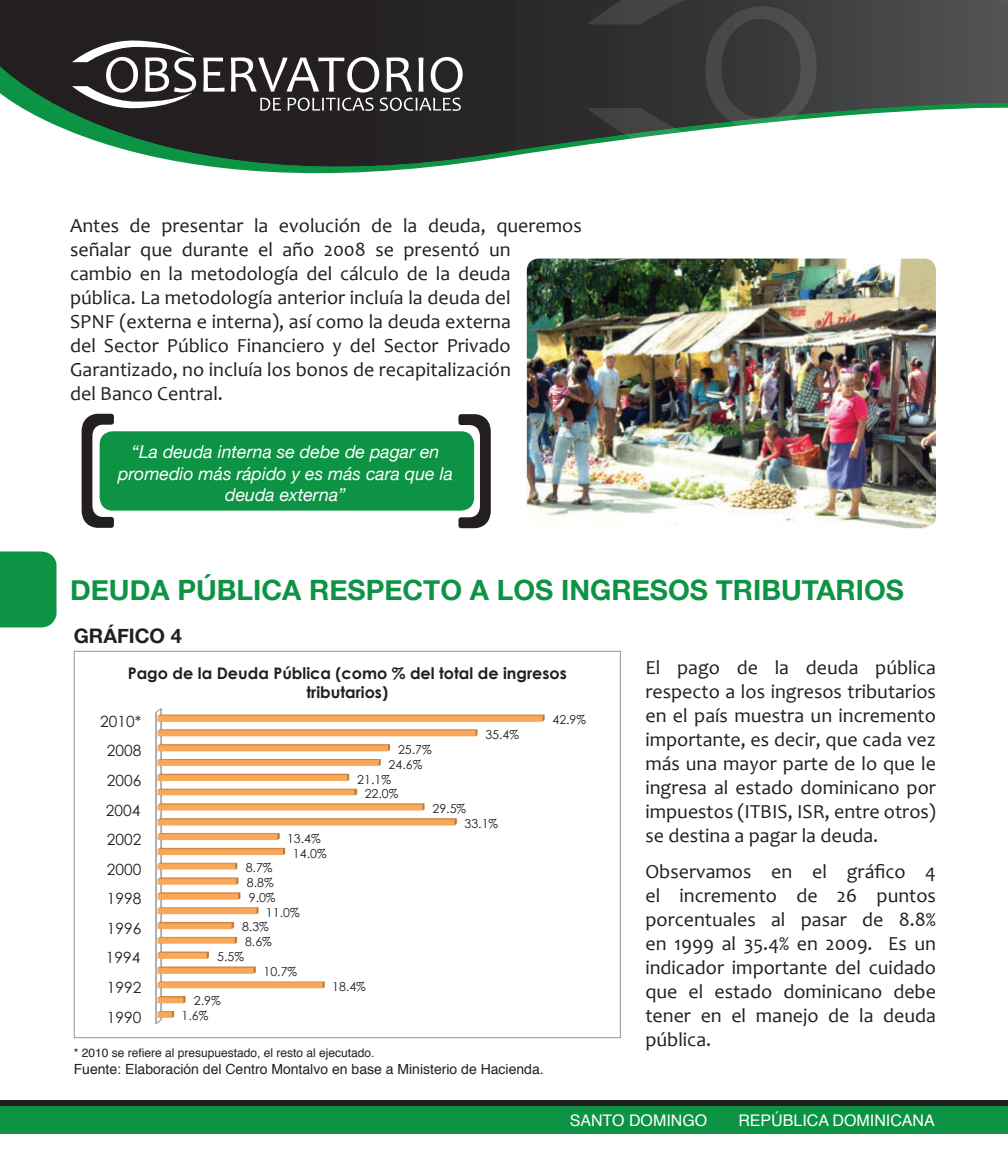
<style>
.page{position:relative;width:1008px;height:1152px;background:#fff}
.page>*{position:absolute;margin:0;border:0;box-sizing:border-box;transform-origin:0 0}
.t1{font:700 28px "Helvetica Neue";color:#0d9344}
.t2{font:20px/24px "Candara";color:#231f20;text-align:justify}
.t3{font:700 20px "Helvetica Neue";color:#231f20}
.t4{font:italic 17.8px/21.4px "Helvetica Neue";color:#fff;text-align:center}
.t5{font:700 16px/19.2px "Century Gothic";color:#231f20;text-align:center}
.t6{font:16px "Helvetica";color:#fff}
.t7{font:15.4px "Century Gothic";color:#231f20}
.t8{font:14px "Helvetica";color:#231f20}
.t9{font:12.4px "Century Gothic";color:#231f20}
.t10{font:12px "Helvetica";color:#231f20}
</style>
<div class="page">
<div style="left:0;top:1100px;width:1008px;height:10px;background:#231f20"></div>
<div style="left:0;top:1106px;width:1008px;height:28px;background:#0d9344"></div>
<div style="left:0;top:551px;width:57px;height:76px;background:#0d9344"></div>
<img style="left:155px;top:708px;width:390px;height:317px">
<svg style="left:0;top:0;width:1008px;height:174px;background:#414843"></svg>
<svg style="left:72px;top:40px;width:124px;height:68px"></svg>
<svg style="left:203px;top:58px;width:22px;height:34px"></svg>
<svg style="left:231px;top:57px;width:232px;height:54px"></svg>
<svg style="left:587px;top:0;width:418px;height:174px"></svg>
<img style="left:527px;top:259px;width:409px;height:269px">
<div style="left:100px;top:431px;width:374px;height:80px;background:#0d9344;border-radius:13px"></div>
<svg style="left:82px;top:414px;width:32px;height:114px"></svg>
<svg style="left:458px;top:414px;width:33px;height:114px"></svg>
<p class="t2" style="left:70px;top:215px;width:513px;text-align:left">Antes de presentar la evolución de la deuda, queremos señalar que durante el año 2008 se presentó un<br>cambio en la metodología del cálculo de la deuda<br>pública. La metodología anterior incluía la deuda del<br>SPNF (externa e interna), así como la deuda externa<br>del Sector Público Financiero y del Sector Privado Garantizado, no incluía los bonos de recapitalización<br>del Banco Central.</p>
<p class="t4" style="left:118px;top:443px;width:336px">“La deuda interna se debe de pagar en promedio más rápido y es más cara que la deuda externa”</p>
<h1 class="t1" style="left:70px;top:574px;width:835px">DEUDA PÚBLICA RESPECTO A LOS INGRESOS TRIBUTARIOS</h1>
<p class="t3" style="left:74px;top:624px;width:110px">GRÁFICO 4</p>
<p class="t5" style="left:128px;top:664px;width:441px">Pago de la Deuda Pública (como % del total de ingresos tributarios)</p>
<p class="t7" style="left:100px;top:715px;width:43px">2010*</p>
<p class="t9" style="left:485px;top:730px;width:35px">35.4%</p>
<p class="t7" style="left:107px;top:744px;width:36px">2008</p>
<p class="t9" style="left:398px;top:744px;width:35px">25.7%</p>
<p class="t9" style="left:389px;top:759px;width:35px">24.6%</p>
<p class="t7" style="left:107px;top:774px;width:36px">2006</p>
<p class="t9" style="left:357px;top:774px;width:35px">21.1%</p>
<p class="t9" style="left:365px;top:789px;width:35px">22.0%</p>
<p class="t7" style="left:106px;top:804px;width:36px">2004</p>
<p class="t9" style="left:433px;top:803px;width:35px">29.5%</p>
<p class="t9" style="left:465px;top:818px;width:35px">33.1%</p>
<p class="t7" style="left:107px;top:833px;width:36px">2002</p>
<p class="t9" style="left:287px;top:833px;width:35px">13.4%</p>
<p class="t9" style="left:293px;top:848px;width:35px">14.0%</p>
<p class="t7" style="left:107px;top:863px;width:36px">2000</p>
<p class="t9" style="left:246px;top:863px;width:28px">8.7%</p>
<p class="t9" style="left:247px;top:877px;width:28px">8.8%</p>
<p class="t7" style="left:107px;top:892px;width:36px">1998</p>
<p class="t9" style="left:249px;top:892px;width:28px">9.0%</p>
<p class="t9" style="left:266px;top:907px;width:35px">11.0%</p>
<p class="t7" style="left:107px;top:922px;width:36px">1996</p>
<p class="t9" style="left:242px;top:922px;width:28px">8.3%</p>
<p class="t9" style="left:245px;top:937px;width:28px">8.6%</p>
<p class="t7" style="left:106px;top:951px;width:36px">1994</p>
<p class="t9" style="left:217px;top:951px;width:28px">5.5%</p>
<p class="t9" style="left:264px;top:966px;width:35px">10.7%</p>
<p class="t7" style="left:107px;top:981px;width:36px">1992</p>
<p class="t9" style="left:332px;top:981px;width:35px">18.4%</p>
<p class="t9" style="left:194px;top:996px;width:28px">2.9%</p>
<p class="t7" style="left:107px;top:1010px;width:36px">1990</p>
<p class="t9" style="left:182px;top:1010px;width:28px">1.6%</p>
<p class="t10" style="left:74px;top:1043px;width:302px">* 2010 se refiere al presupuestado, el resto al ejecutado.</p>
<p class="t8" style="left:74px;top:1058px;width:472px">Fuente: Elaboración del Centro Montalvo en base a Ministerio de Hacienda.</p>
<p class="t9" style="left:552px;top:715px;width:35px">42.9%</p>
<p class="t2" style="left:645px;top:657px;width:292px">El pago de la deuda pública respecto a los ingresos tributarios en el país muestra un incremento importante, es decir, que cada vez más una mayor parte de lo que le ingresa al estado dominicano por impuestos (ITBIS, ISR, entre otros) se destina a pagar la deuda.</p>
<p class="t2" style="left:645px;top:859px;width:292px">Observamos en el gráfico 4 el incremento de 26 puntos porcentuales al pasar de 8.8% en 1999 al 35.4% en 2009. Es un indicador importante del cuidado que el estado dominicano debe tener en el manejo de la deuda pública.</p>
<p class="t6" style="left:570px;top:1108px;width:139px">SANTO DOMINGO</p>
<p class="t6" style="left:738px;top:1108px;width:198px">REPÚBLICA DOMINICANA</p>
</div>
